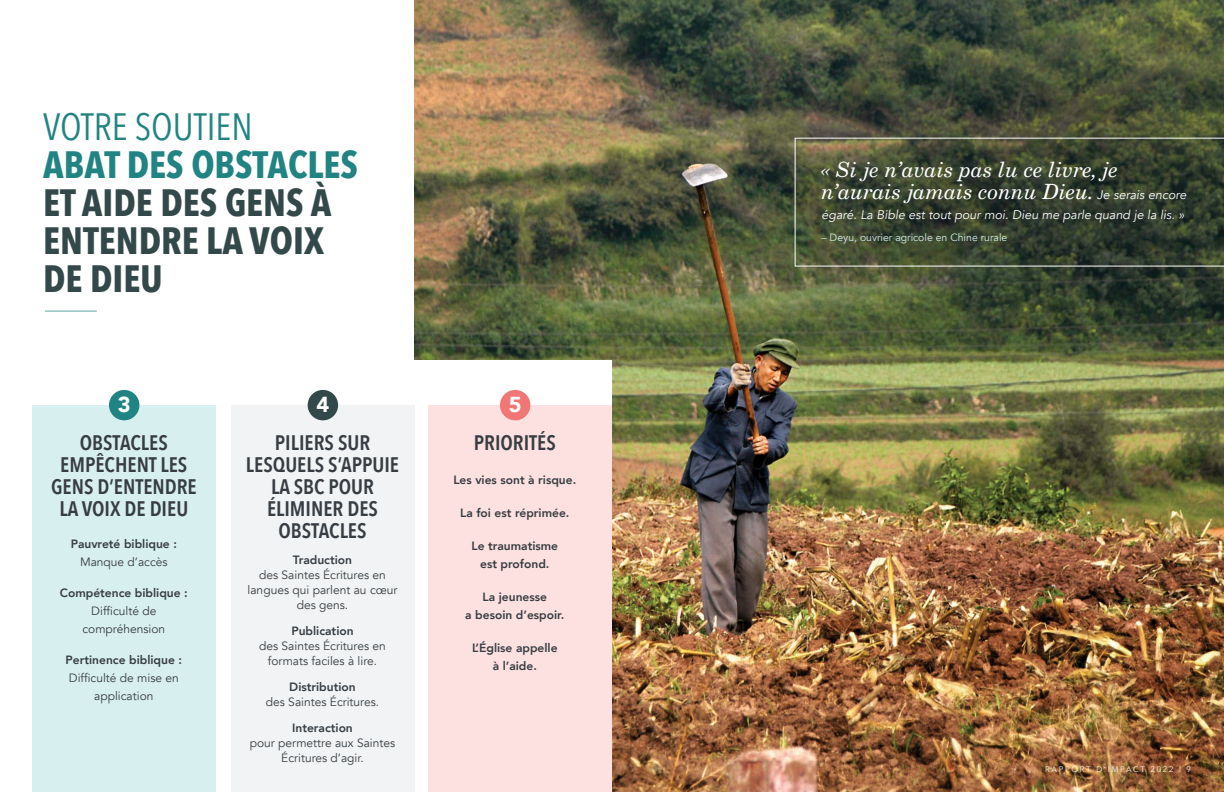
<style>
.page{position:relative;width:1224px;height:792px;background:#fff}
.page>*{position:absolute;margin:0;border:0;box-sizing:border-box;transform-origin:0 0}
.t1{font:700 38px/38px "Avenir Next Condensed";color:#334849}
.t2{font:700 38px "Avenir Next Condensed";color:#218483}
.t3{font:38px "Avenir Next Condensed";color:#218483}
.t4{font:900 21.7px "Avenir";color:#fff}
.t5{font:600 21px/22px "Avenir Next Condensed";color:#373d42;text-align:center}
.t6{font:italic 21px/22px "New Century Schlbk LT";color:#fff}
.t7{font:italic 12.5px "Avenir";color:#fff}
.t8{font:12px/15px "Avenir";color:#373d42;text-align:center}
.t9{font:800 12px/18px "Avenir";color:#373d42;text-align:center}
.t10{font:10.5px "Avenir";color:#d8eff0}
.t11{font:8px "Avenir";letter-spacing:.21em;color:#fff}
.s1{font-family:"Avenir";font-size:12.5px}
</style>
<div class="page">
<img style="left:415px;top:0;width:809px;height:792px">
<div style="left:0;top:360px;width:612px;height:432px;background:#fff"></div>
<div style="left:32px;top:406px;width:184px;height:386px;background:#d8eff0"></div>
<div style="left:231px;top:406px;width:184px;height:386px;background:#f1f3f4"></div>
<div style="left:428px;top:406px;width:184px;height:386px;background:#fde1e0"></div>
<hr style="left:45px;top:311px;width:52px;height:1px;background:#5ba9a6">
<div style="left:109px;top:390px;width:30px;height:30px;background:#218483;border-radius:50%"></div>
<div style="left:308px;top:390px;width:30px;height:30px;background:#334849;border-radius:50%"></div>
<div style="left:500px;top:390px;width:30px;height:30px;background:#f07775;border-radius:50%"></div>
<svg style="left:795px;top:138px;width:429px;height:128px;background:#404935"></svg>
<h1 class="t3" style="left:43px;top:94px;width:211px">VOTRE SOUTIEN</h1>
<h1 class="t2" style="left:43px;top:141px;width:317px">ABAT DES OBSTACLES</h1>
<h1 class="t1" style="left:43px;top:183px;width:290px">ET AIDE DES GENS À<br>ENTENDRE LA VOIX<br>DE DIEU</h1>
<h2 class="t4" style="left:118px;top:386px;width:14px">3</h2>
<h2 class="t4" style="left:317px;top:386px;width:14px">4</h2>
<h2 class="t4" style="left:509px;top:386px;width:14px">5</h2>
<h3 class="t5" style="left:51px;top:432px;width:147px">OBSTACLES<br>EMPÊCHENT LES<br>GENS D’ENTENDRE<br>LA VOIX DE DIEU</h3>
<p class="t9" style="left:71px;top:535px;width:108px">Pauvreté biblique :</p>
<p class="t8" style="left:80px;top:555px;width:89px">Manque d’accès</p>
<p class="t9" style="left:60px;top:584px;width:130px">Compétence biblique :</p>
<p class="t8" style="left:83px;top:603px;width:84px;line-height:18px">Difficulté de compréhension</p>
<p class="t9" style="left:66px;top:651px;width:118px">Pertinence biblique :</p>
<p class="t8" style="left:69px;top:670px;width:112px;line-height:18px">Difficulté de mise en application</p>
<h3 class="t5" style="left:246px;top:432px;width:155px">PILIERS SUR<br>LESQUELS S’APPUIE<br>LA SBC POUR<br>ÉLIMINER DES<br>OBSTACLES</h3>
<p class="t9" style="left:293px;top:551px;width:61px">Traduction</p>
<p class="t8" style="left:248px;top:568px;width:151px">des Saintes Écritures en langues qui parlent au cœur des gens.</p>
<p class="t9" style="left:291px;top:622px;width:64px">Publication</p>
<p class="t8" style="left:259px;top:639px;width:128px">des Saintes Écritures en formats faciles à lire.</p>
<p class="t9" style="left:289px;top:678px;width:68px">Distribution</p>
<p class="t8" style="left:266px;top:695px;width:115px">des Saintes Écritures.</p>
<p class="t9" style="left:292px;top:719px;width:62px">Interaction</p>
<p class="t8" style="left:250px;top:736px;width:147px">pour permettre aux Saintes<br>Écritures d’agir.</p>
<h3 class="t5" style="left:474px;top:432px;width:84px">PRIORITÉS</h3>
<p class="t9" style="left:453px;top:471px;width:124px">Les vies sont à risque.</p>
<p class="t9" style="left:460px;top:504px;width:111px">La foi est réprimée.</p>
<p class="t9" style="left:472px;top:537px;width:88px">Le traumatisme est profond.</p>
<p class="t9" style="left:465px;top:588px;width:101px">La jeunesse<br>a besoin d’espoir.</p>
<p class="t9" style="left:472px;top:639px;width:87px">L’Église appelle à l’aide.</p>
<h3 class="t6" style="left:821px;top:159px;width:366px">« Si je n’avais pas lu ce livre, je n’aurais jamais connu Dieu. <span class="s1">Je serais encore</span></h3>
<p class="t7" style="left:821px;top:207px;width:364px">égaré. La Bible est tout pour moi. Dieu me parle quand je la lis. »</p>
<p class="t10" style="left:821px;top:231px;width:187px">– Deyu, ouvrier agricole en Chine rurale</p>
<p class="t11" style="left:1045px;top:765px;width:147px">RAPPORT D’IMPACT 2022 | 9</p>
</div>
